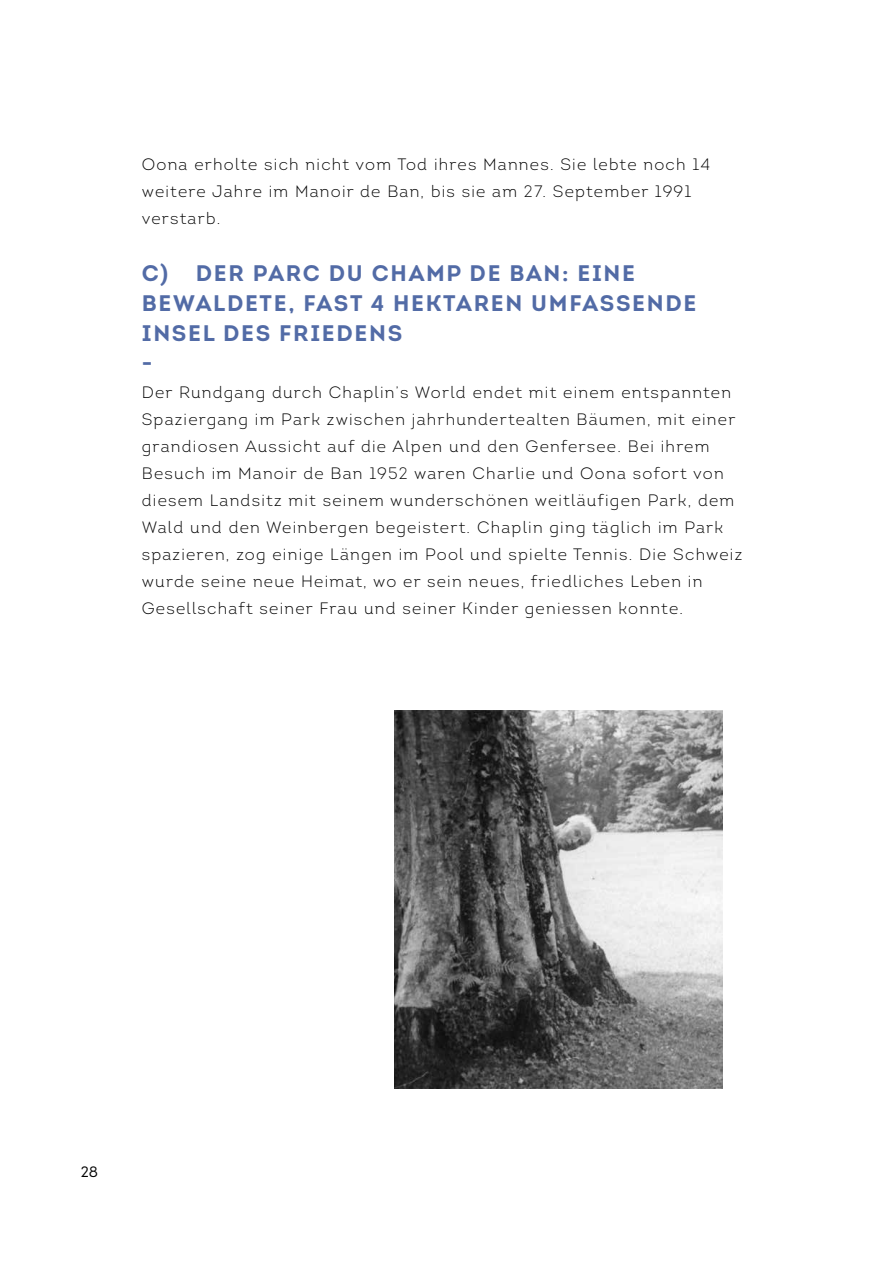
<style>
.page{position:relative;width:893px;height:1263px;background:#fff}
.page>*{position:absolute;margin:0;border:0;box-sizing:border-box;transform-origin:0 0}
.t1{font:700 22.5px/30px "Intro";letter-spacing:.075em;color:#526ba6}
.t2{font:300 16.5px/27px "Intro";letter-spacing:.075em;color:#000}
.t3{font:15px "Intro Regular Caps";color:#000}
</style>
<div class="page">
<img style="left:395px;top:710px;width:328px;height:378px">
<p class="t2" style="left:142px;top:150px;width:570px">Oona erholte sich nicht vom Tod ihres Mannes. Sie lebte noch 14 weitere Jahre im Manoir de Ban, bis sie am 27. September 1991 verstarb.</p>
<h1 class="t1" style="left:142px;top:258px;width:556px">C) DER PARC DU CHAMP DE BAN: EINE<br>BEWALDETE, FAST 4 HEKTAREN UMFASSENDE<br>INSEL DES FRIEDENS<br>-</h1>
<p class="t2" style="left:142px;top:378px;width:602px">Der Rundgang durch Chaplin’s World endet mit einem entspannten Spaziergang im Park zwischen jahrhundertealten Bäumen, mit einer grandiosen Aussicht auf die Alpen und den Genfersee. Bei ihrem Besuch im Manoir de Ban 1952 waren Charlie und Oona sofort von diesem Landsitz mit seinem wunderschönen weitläufigen Park, dem Wald und den Weinbergen begeistert. Chaplin ging täglich im Park spazieren, zog einige Längen im Pool und spielte Tennis. Die Schweiz wurde seine neue Heimat, wo er sein neues, friedliches Leben in Gesellschaft seiner Frau und seiner Kinder geniessen konnte.</p>
<p class="t3" style="left:81px;top:1163px;width:19px">28</p>
</div>
